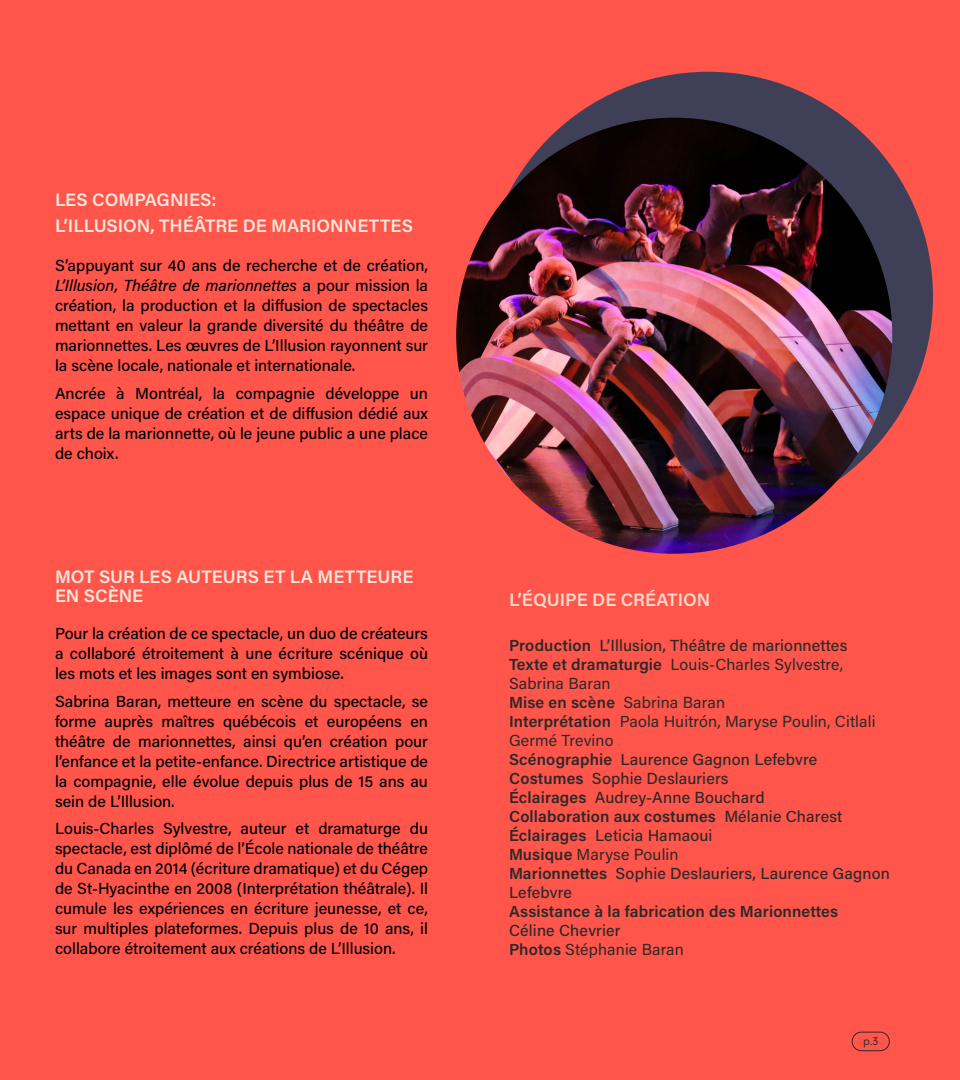
<style>
.page{position:relative;width:960px;height:1080px;background:#ff554b}
.page>*{position:absolute;margin:0;border:0;box-sizing:border-box;transform-origin:0 0}
.t1{font:600 18px/26.2px "Acumin Pro";color:#f8e7da}
.t2{font:600 18px "Acumin Pro";color:#fdd9ca}
.t3{font:500 16px/20px "Acumin Pro";color:#000;text-align:justify}
.t4{font:500 16px/19px "Acumin Pro";letter-spacing:.01em;color:#2c2929}
.t5{font:600 16px "Acumin Pro";letter-spacing:.01em;color:#2c2929}
.t6{font:11.8px "Neuzeit Gro";color:#2c2929}
.s1{font-style:italic}
.s2{font-weight:600}
.s3{font-weight:400}
</style>
<div class="page">
<div style="left:852px;top:1032px;width:37px;height:19px;border:1px solid #2c2929;border-radius:9px"></div>
<div style="left:483px;top:72px;width:450px;height:449px;background:#3f4057;border-radius:50%"></div>
<img style="left:456px;top:118px;width:436px;height:436px;border-radius:218px">
<p class="t1" style="left:55px;top:186px;width:359px">LES COMPAGNIES:<br>L’ILLUSION, THÉÂTRE DE MARIONNETTES</p>
<p class="t3" style="left:55px;top:255px;width:375px">S’appuyant sur 40 ans de recherche et de création, <span class="s1">L’Illusion, Théâtre de marionnettes</span> a pour mission la création, la production et la diffusion de spectacles mettant en valeur la grande diversité du théâtre de marionnettes. Les œuvres de L’Illusion rayonnent sur la scène locale, nationale et internationale.</p>
<p class="t3" style="left:55px;top:383px;width:375px">Ancrée à Montréal, la compagnie développe un espace unique de création et de diffusion dédié aux arts de la marionnette, où le jeune public a une place de choix.</p>
<p class="t1" style="left:55px;top:567px;width:360px;line-height:18.4px">MOT SUR LES AUTEURS ET LA METTEURE<br>EN SCÈNE</p>
<p class="t3" style="left:55px;top:622px;width:375px">Pour la création de ce spectacle, un duo de créateurs a collaboré étroitement à une écriture scénique où les mots et les images sont en symbiose.</p>
<p class="t3" style="left:55px;top:690px;width:375px">Sabrina Baran, metteure en scène du spectacle, se forme auprès maîtres québécois et européens en théâtre de marionnettes, ainsi qu’en création pour l’enfance et la petite-enfance. Directrice artistique de la compagnie, elle évolue depuis plus de 15 ans au sein de L’Illusion.</p>
<p class="t3" style="left:55px;top:818px;width:375px">Louis-Charles Sylvestre, auteur et dramaturge du spectacle, est diplômé de l’École nationale de théâtre du Canada en 2014 (écriture dramatique) et du Cégep de St-Hyacinthe en 2008 (Interprétation théâtrale). Il cumule les expériences en écriture jeunesse, et ce, sur multiples plateformes. Depuis plus de 10 ans, il collabore étroitement aux créations de L’Illusion.</p>
<p class="t2" style="left:509px;top:587px;width:203px">L’ÉQUIPE DE CRÉATION</p>
<p class="t4" style="left:509px;top:635px;width:382px"><span class="s2">Production</span> L’Illusion, Théâtre de marionnettes <span class="s2">Texte et dramaturgie</span> <span class="s3">Louis-Charles Sylvestre, Sabrina Baran<br></span><span class="s2">Mise en scène</span> <span class="s3">Sabrina Baran<br></span><span class="s2">Interprétation</span> <span class="s3">Paola Huitrón, Maryse Poulin, Citlali Germé Trevino<br></span><span class="s2">Scénographie</span> Laurence Gagnon Lefebvre <span class="s2">Costumes</span> Sophie Deslauriers<br><span class="s2">Éclairages</span> Audrey-Anne Bouchard<br><span class="s2">Collaboration aux costumes</span> Mélanie Charest <span class="s2">Éclairages</span> Leticia Hamaoui<br><span class="s2">Musique</span> <span class="s3">Maryse Poulin<br></span><span class="s2">Marionnettes</span> Sophie Deslauriers, Laurence Gagnon Lefebvre</p>
<p class="t5" style="left:509px;top:900px;width:331px">Assistance à la fabrication des Marionnettes</p>
<p class="t4" style="left:509px;top:920px;width:177px">Céline Chevrier<br><span class="s2">Photos</span> <span class="s3">Stéphanie Baran</span></p>
<p class="t6" style="left:863px;top:1034px;width:17px">p.3</p>
</div>
